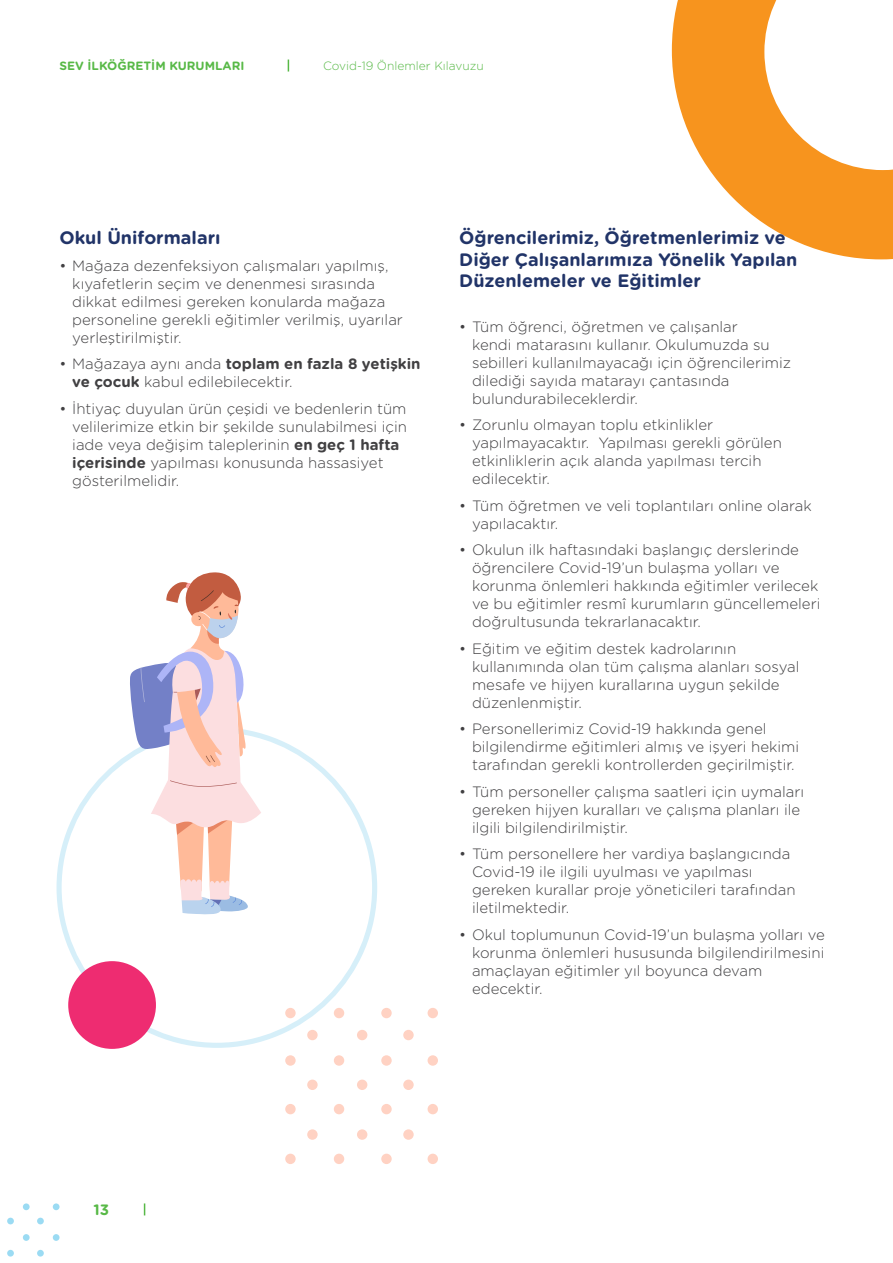
<style>
.page{position:relative;width:893px;height:1263px;background:#fff}
.page>*{position:absolute;margin:0;border:0;box-sizing:border-box;transform-origin:0 0}
.t1{font:700 18px/21.6px "Gotham Rounded";color:#213468}
.t2{font:300 15px/18px "Gotham Rounded";color:#414042}
.t3{font:700 15px "Gotham Rounded";color:#58b947}
.t4{font:300 12px "Gotham Rounded";color:#58b947}
.t5{font:700 12px "Gotham Rounded";color:#58b947}
.s1{font-weight:700}
</style>
<div class="page">
<svg style="left:288px;top:60px;width:1px;height:12px"></svg>
<svg style="left:144px;top:1203px;width:1px;height:12px"></svg>
<svg style="left:7px;top:1203px;width:53px;height:54px"></svg>
<svg style="left:672px;top:0;width:221px;height:259px;fill:#f7941e"></svg>
<svg style="left:285px;top:1008px;width:153px;height:156px"></svg>
<svg style="left:57px;top:733px;width:320px;height:315px"></svg>
<div style="left:68px;top:961px;width:88px;height:88px;background:#ee2c71;border-radius:50%"></div>
<svg style="left:129px;top:572px;width:132px;height:343px"></svg>
<p class="t5" style="left:60px;top:57px;width:186px">SEV İLKÖĞRETİM KURUMLARI</p>
<p class="t4" style="left:323px;top:58px;width:162px">Covid-19 Önlemler Kılavuzu</p>
<p class="t1" style="left:60px;top:226px;width:163px">Okul Üniformaları</p>
<p class="t2" style="left:72px;top:256px;width:332px;text-indent:-13px">• Mağaza dezenfeksiyon çalışmaları yapılmış, kıyafetlerin seçim ve denenmesi sırasında dikkat edilmesi gereken konularda mağaza personeline gerekli eğitimler verilmiş, uyarılar yerleştirilmiştir.</p>
<p class="t2" style="left:72px;top:354px;width:350px;text-indent:-13px">• Mağazaya aynı anda <span class="s1">toplam en fazla 8 yetişkin ve çocuk</span> kabul edilebilecektir.</p>
<p class="t2" style="left:72px;top:399px;width:336px;text-indent:-13px">• İhtiyaç duyulan ürün çeşidi ve bedenlerin tüm velilerimize etkin bir şekilde sunulabilmesi için iade veya değişim taleplerinin <span class="s1">en geç 1 hafta içerisinde</span> yapılması konusunda hassasiyet gösterilmelidir.</p>
<p class="t1" style="left:459px;top:226px;width:340px">Öğrencilerimiz, Öğretmenlerimiz ve<br>Diğer Çalışanlarımıza Yönelik Yapılan<br>Düzenlemeler ve Eğitimler</p>
<p class="t2" style="left:472px;top:317px;width:321px;text-indent:-13px">• Tüm öğrenci, öğretmen ve çalışanlar<br>kendi matarasını kullanır. Okulumuzda su sebilleri kullanılmayacağı için öğrencilerimiz dilediği sayıda matarayı çantasında bulundurabileceklerdir.</p>
<p class="t2" style="left:472px;top:415px;width:311px;text-indent:-13px">• Zorunlu olmayan toplu etkinlikler yapılmayacaktır. Yapılması gerekli görülen etkinliklerin açık alanda yapılması tercih edilecektir.</p>
<p class="t2" style="left:472px;top:496px;width:341px;text-indent:-13px">• Tüm öğretmen ve veli toplantıları online olarak yapılacaktır.</p>
<p class="t2" style="left:472px;top:540px;width:350px;text-indent:-13px">• Okulun ilk haftasındaki başlangıç derslerinde öğrencilere Covid-19’un bulaşma yolları ve korunma önlemleri hakkında eğitimler verilecek ve bu eğitimler resmî kurumların güncellemeleri doğrultusunda tekrarlanacaktır.</p>
<p class="t2" style="left:472px;top:639px;width:329px;text-indent:-13px">• Eğitim ve eğitim destek kadrolarının kullanımında olan tüm çalışma alanları sosyal mesafe ve hijyen kurallarına uygun şekilde düzenlenmiştir.</p>
<p class="t2" style="left:472px;top:719px;width:329px;text-indent:-13px">• Personellerimiz Covid-19 hakkında genel bilgilendirme eğitimleri almış ve işyeri hekimi tarafından gerekli kontrollerden geçirilmiştir.</p>
<p class="t2" style="left:472px;top:782px;width:334px;text-indent:-13px">• Tüm personeller çalışma saatleri için uymaları gereken hijyen kuralları ve çalışma planları ile ilgili bilgilendirilmiştir.</p>
<p class="t2" style="left:472px;top:844px;width:325px;text-indent:-13px">• Tüm personellere her vardiya başlangıcında Covid-19 ile ilgili uyulması ve yapılması gereken kurallar proje yöneticileri tarafından iletilmektedir.</p>
<p class="t2" style="left:472px;top:925px;width:354px;text-indent:-13px">• Okul toplumunun Covid-19’un bulaşma yolları ve korunma önlemleri hususunda bilgilendirilmesini amaçlayan eğitimler yıl boyunca devam edecektir.</p>
<p class="t3" style="left:94px;top:1199px;width:17px">13</p>
</div>
